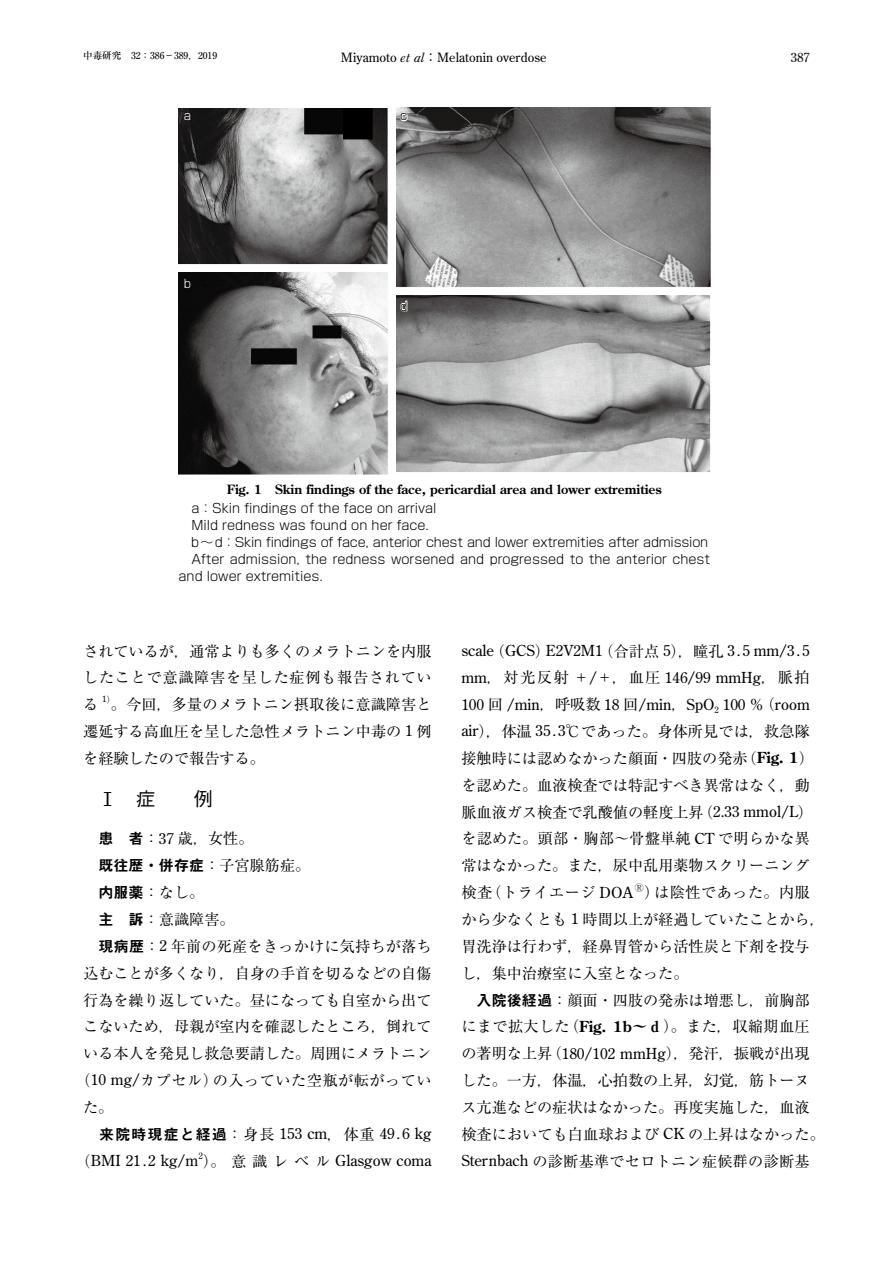
<style>
.page{position:relative;width:893px;height:1263px;background:#fff}
.page>*{position:absolute;margin:0;border:0;box-sizing:border-box;transform-origin:0 0}
.t1{font:500 19.2px "Gothic BBB Pro";color:#000}
.t2{font:15.15px/26.8px "Ryumin Pr 5";color:#000}
.t3{font:15.15px/26.8px "Century Old Style Std";color:#000;text-align:center}
.t4{font:15.15px "Ryumin Pr 5";letter-spacing:.035em;color:#000}
.t5{font:15.15px "Midashi Go Pr 5 MB31";color:#000}
.t6{font:300 12.75px/17px "Shin Go Pro";color:#000}
.t7{font:700 12.75px "Century Old Style Std";color:#000}
.t8{font:12.75px "Century Old Style Std";color:#000}
.t9{font:300 11.7px "Shin Go Pr 6 N";color:#fff}
.t10{font:300 11.7px "Shin Go Pr 6 N";color:#000}
.t11{font:500 9.6px "Ryumin Pr 5";color:#000}
.t12{font:8.85px "Century Old Style Std";color:#000}
.t13{font:8.85px "Ryumin Pr 5";color:#000}
.s1{font-family:"Ryumin Pro"}
.s2{font-family:"Koz Min Pro"}
.s3{font-family:"Ryumin Pr 5"}
.s4{font-family:"Century Old Style Std"}
.s5{font-family:"Midashi Go Pr 5 MB31"}
.s6{font-family:"Century Old Style Std";font-weight:700}
.s7{font-weight:800}
</style>
<div class="page">
<img style="left:179px;top:108px;width:209px;height:156px">
<svg style="left:343px;top:108px;width:30px;height:31px"></svg>
<img style="left:179px;top:273px;width:209px;height:201px">
<img style="left:396px;top:108px;width:314px;height:180px">
<img style="left:396px;top:295px;width:314px;height:177px">
<svg style="left:399px;top:112px;width:9px;height:10px"></svg>
<svg style="left:400px;top:300px;width:8px;height:12px"></svg>
<p class="t11" style="left:83px;top:48px;width:135px">中毒研究　32：386－389，2019</p>
<p class="t8" style="left:341px;top:49px;width:207px">Miyamoto <span class="s1">et al</span><span class="s2">：</span>Melatonin overdose</p>
<p class="t8" style="left:791px;top:49px;width:21px">387</p>
<p class="t9" style="left:184px;top:106px;width:9px">a</p>
<p class="t10" style="left:400px;top:106px;width:9px">c</p>
<p class="t9" style="left:184px;top:274px;width:9px">b</p>
<p class="t10" style="left:400px;top:296px;width:9px">d</p>
<p class="t7" style="left:227px;top:481px;width:436px">Fig. 1 Skin findings of the face, pericardial area and lower extremities</p>
<p class="t6" style="left:179px;top:498px;width:533px">　a：Skin findings of the face on arrival<br>　Mild redness was found on her face.<br>　b～d：Skin findings of face, anterior chest and lower extremities after admission　After admission, the redness worsened and progressed to the anterior chest and lower extremities.</p>
<p class="t2" style="left:83px;top:636px;width:350px;text-align:justify">されているが，通常よりも多くのメラトニンを内服したことで意識障害を呈した症例も報告されている</p>
<p class="t12" style="left:102px;top:693px;width:15px">1<span class="s3">）</span></p>
<p class="t2" style="left:83px;top:690px;width:350px;text-align:justify;text-indent:28px">。今回，多量のメラトニン摂取後に意識障害と遷延する高血圧を呈した急性メラトニン中毒の <span class="s4">1</span> 例を経験したので報告する。</p>
<p class="t1" style="left:98px;top:783px;width:116px">Ⅰ　症　　例</p>
<p class="t2" style="left:83px;top:824px;width:172px"><span class="s5">　患　者</span>：<span class="s4">37</span> 歳，女性。</p>
<p class="t5" style="left:98px;top:853px;width:214px">既往歴・併存症<span class="s3">：子宮腺筋症。</span></p>
<p class="t2" style="left:98px;top:878px;width:108px"><span class="s5">内服薬</span>：なし。</p>
<p class="t2" style="left:98px;top:905px;width:138px"><span class="s5">主　訴</span>：意識障害。</p>
<p class="t2" style="left:99px;top:932px;width:335px"><span class="s5">現病歴</span>：<span class="s4">2</span> 年前の死産をきっかけに気持ちが落ち</p>
<p class="t2" style="left:83px;top:958px;width:350px">込むことが多くなり，自身の手首を切るなどの自傷</p>
<p class="t2" style="left:83px;top:985px;width:350px">行為を繰り返していた。昼になっても自室から出て</p>
<p class="t2" style="left:83px;top:1012px;width:350px">こないため，母親が室内を確認したところ，倒れて</p>
<p class="t2" style="left:83px;top:1039px;width:350px">いる本人を発見し救急要請した。周囲にメラトニン</p>
<p class="t4" style="left:76px;top:1068px;width:357px">（<span class="s4">10 mg/</span>カプセル）の入っていた空瓶が転がってい</p>
<p class="t2" style="left:83px;top:1093px;width:32px">た。</p>
<p class="t3" style="left:76px;top:1120px;width:357px"><span class="s5">　来院時現症と経過</span><span class="s3">：身長</span> 153 cm<span class="s3">，体重</span> 49.6 kg<span class="s3">（</span>BMI 21.2 kg/m <span class="s3">）。意識レベル</span> Glasgow coma</p>
<p class="t12" style="left:198px;top:1150px;width:6px">2</p>
<p class="t3" style="left:461px;top:637px;width:350px;text-align:justify">scale<span class="s3">（</span>GCS<span class="s3">）</span>E2V2M1<span class="s3">（合計点</span> 5<span class="s3">），瞳孔</span> 3.5 mm/3.5 mm<span class="s3">，対光反射＋</span>/<span class="s3">＋，血圧</span> 146/99 mmHg<span class="s3">，脈拍</span>100 <span class="s3">回</span> /min<span class="s3">，呼吸数</span> 18 <span class="s3">回</span>/min<span class="s3">，</span>SpO<sub>2</sub> 100 <span class="s3">％（</span>room</p>
<p class="t2" style="left:461px;top:717px;width:354px"><span class="s4">air</span>），体温 <span class="s4">35.3</span>℃であった。身体所見では，救急隊接触時には認めなかった顔面・四肢の発赤（<span class="s6">Fig. 1</span>）を認めた。血液検査では特記すべき異常はなく，動脈血液ガス検査で乳酸値の軽度上昇（<span class="s4">2.33 mmol/L</span>）を認めた。頭部・胸部～骨盤単純 <span class="s4">CT</span> で明らかな異常はなかった。また，尿中乱用薬物スクリーニング検査（トライエージ <span class="s4">DOA</span></p>
<p class="t13" style="left:635px;top:880px;width:10px">Ⓡ</p>
<p class="t2" style="left:461px;top:878px;width:365px;text-indent:183px">）は陰性であった。内服から少なくとも <span class="s4">1</span> 時間以上が経過していたことから，胃洗浄は行わず，経鼻胃管から活性炭と下剤を投与し，集中治療室に入室となった。</p>
<p class="t2" style="left:461px;top:985px;width:365px;text-indent:15px"><span class="s5">入院後経過</span>：顔面・四肢の発赤は増悪し，前胸部にまで拡大した（<span class="s6">Fig. 1b</span><span class="s7">～ｄ</span>）。また，収縮期血圧の著明な上昇（<span class="s4">180/102 mmHg</span>），発汗，振戦が出現した。一方，体温，心拍数の上昇，幻覚，筋トーヌス亢進などの症状はなかった。再度実施した，血液検査においても白血球および <span class="s4">CK</span> の上昇はなかった。<br><span class="s4">Sternbach</span> の診断基準でセロトニン症候群の診断基</p>
</div>
